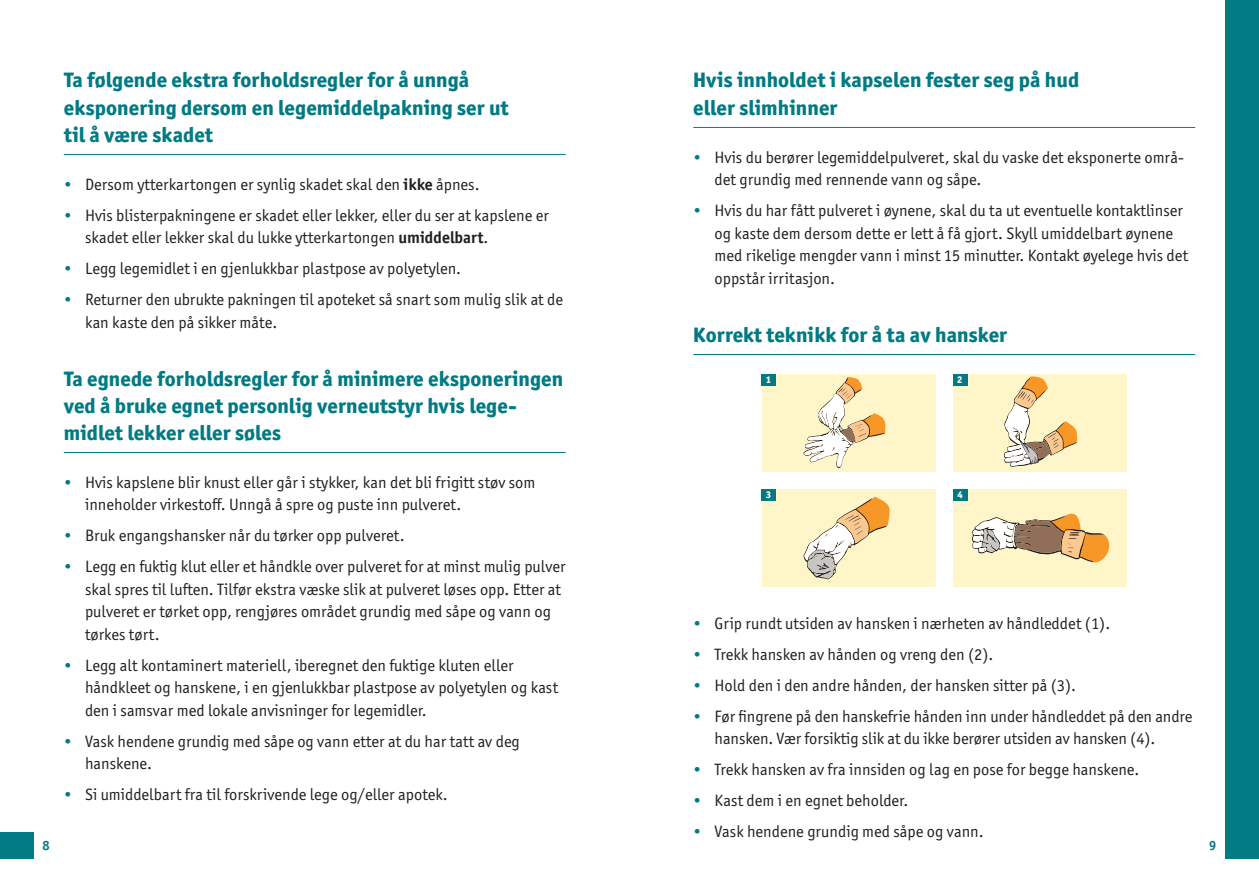
<style>
.page{position:relative;width:1259px;height:893px;background:#fff}
.page>*{position:absolute;margin:0;border:0;box-sizing:border-box;transform-origin:0 0}
.t1{font:800 21px/27px "Officina Sans ITC Pro";color:#007a83}
.t2{font:16.5px/22.5px "Officina Sans ITC Pro";color:#231f20}
.t3{font:700 13.5px "Officina Sans ITC Pro";color:#007a83}
.t4{font:800 9.9px "Officina Sans ITC Pro";color:#fff}
.s1{color:#007a83}
.s2{font-weight:700}
</style>
<div class="page">
<div style="left:0;top:832px;width:34px;height:27px;background:#007a83"></div>
<div style="left:1225px;top:0;width:34px;height:859px;background:#007a83"></div>
<hr style="left:64px;top:154px;width:502px;height:1px;background:#007a83">
<hr style="left:64px;top:452px;width:502px;height:1px;background:#007a83">
<hr style="left:693px;top:127px;width:502px;height:1px;background:#007a83">
<hr style="left:693px;top:354px;width:502px;height:1px;background:#007a83">
<div style="left:761px;top:374px;width:174px;height:98px;background:#fef5c9"></div>
<div style="left:761px;top:374px;width:14px;height:11px;background:#007a83"></div>
<svg style="left:803px;top:377px;width:83px;height:91px"></svg>
<div style="left:953px;top:374px;width:173px;height:98px;background:#fef5c9"></div>
<div style="left:953px;top:374px;width:14px;height:11px;background:#007a83"></div>
<svg style="left:1004px;top:376px;width:73px;height:91px"></svg>
<div style="left:761px;top:489px;width:174px;height:98px;background:#fef5c9"></div>
<div style="left:761px;top:489px;width:14px;height:11px;background:#007a83"></div>
<svg style="left:803px;top:497px;width:87px;height:82px"></svg>
<div style="left:953px;top:489px;width:173px;height:98px;background:#fef5c9"></div>
<div style="left:953px;top:489px;width:14px;height:11px;background:#007a83"></div>
<svg style="left:972px;top:513px;width:138px;height:50px"></svg>
<p class="t1" style="left:64px;top:67px;width:446px">Ta følgende ekstra forholdsregler for å unngå eksponering dersom en legemiddelpakning ser ut til å være skadet</p>
<p class="t2" style="left:64px;top:173px;width:417px"><span class="s1">•</span> Dersom ytterkartongen er synlig skadet skal den <span class="s2">ikke</span> åpnes.</p>
<p class="t2" style="left:85px;top:204px;width:465px;text-indent:-21px"><span class="s1">•</span> Hvis blisterpakningene er skadet eller lekker, eller du ser at kapslene er skadet eller lekker skal du lukke ytterkartongen <span class="s2">umiddelbart</span>.</p>
<p class="t2" style="left:64px;top:257px;width:399px"><span class="s1">•</span> Legg legemidlet i en gjenlukkbar plastpose av polyetylen.</p>
<p class="t2" style="left:85px;top:288px;width:479px;text-indent:-21px"><span class="s1">•</span> Returner den ubrukte pakningen til apoteket så snart som mulig slik at de kan kaste den på sikker måte.</p>
<p class="t1" style="left:64px;top:365px;width:501px">Ta egnede forholdsregler for å minimere eksponeringen ved å bruke egnet personlig verneutstyr hvis lege&shy;midlet lekker eller søles</p>
<p class="t2" style="left:85px;top:471px;width:452px;text-indent:-21px"><span class="s1">•</span> Hvis kapslene blir knust eller går i stykker, kan det bli frigitt støv som inneholder virkestoff. Unngå å spre og puste inn pulveret.</p>
<p class="t2" style="left:64px;top:524px;width:342px"><span class="s1">•</span> Bruk engangshansker når du tørker opp pulveret.</p>
<p class="t2" style="left:85px;top:555px;width:482px;text-indent:-21px"><span class="s1">•</span> Legg en fuktig klut eller et håndkle over pulveret for at minst mulig pulver skal spres til luften. Tilfør ekstra væske slik at pulveret løses opp. Etter at pulveret er tørket opp, rengjøres området grundig med såpe og vann og tørkes tørt.</p>
<p class="t2" style="left:85px;top:654px;width:474px;text-indent:-21px"><span class="s1">•</span> Legg alt kontaminert materiell, iberegnet den fuktige kluten eller håndkleet og hanskene, i en gjenlukkbar plastpose av polyetylen og kast den i samsvar med lokale anvisninger for legemidler.</p>
<p class="t2" style="left:85px;top:730px;width:436px;text-indent:-21px"><span class="s1">•</span> Vask hendene grundig med såpe og vann etter at du har tatt av deg hanskene.</p>
<p class="t2" style="left:64px;top:783px;width:385px"><span class="s1">•</span> Si umiddelbart fra til forskrivende lege og/eller apotek.</p>
<p class="t1" style="left:693px;top:67px;width:387px">Hvis innholdet i kapselen fester seg på hud eller slimhinner</p>
<p class="t2" style="left:714px;top:146px;width:471px;text-indent:-21px"><span class="s1">•</span> Hvis du berører legemiddelpulveret, skal du vaske det eksponerte områ&shy;det grundig med rennende vann og såpe.</p>
<p class="t2" style="left:714px;top:199px;width:475px;text-indent:-21px"><span class="s1">•</span> Hvis du har fått pulveret i øynene, skal du ta ut eventuelle kontaktlinser og kaste dem dersom dette er lett å få gjort. Skyll umiddelbart øynene med rikelige mengder vann i minst 15 minutter. Kontakt øyelege hvis det oppstår irritasjon.</p>
<p class="t1" style="left:693px;top:321px;width:315px">Korrekt teknikk for å ta av hansker</p>
<p class="t4" style="left:766px;top:373px;width:7px">1</p>
<p class="t4" style="left:957px;top:373px;width:7px">2</p>
<p class="t4" style="left:766px;top:488px;width:7px">3</p>
<p class="t4" style="left:957px;top:488px;width:7px">4</p>
<p class="t2" style="left:693px;top:612px;width:418px"><span class="s1">•</span> Grip rundt utsiden av hansken i nærheten av håndleddet (1).</p>
<p class="t2" style="left:693px;top:643px;width:302px"><span class="s1">•</span> Trekk hansken av hånden og vreng den (2).</p>
<p class="t2" style="left:693px;top:674px;width:384px"><span class="s1">•</span> Hold den i den andre hånden, der hansken sitter på (3).</p>
<p class="t2" style="left:714px;top:705px;width:479px;text-indent:-21px"><span class="s1">•</span> Før fingrene på den hanskefrie hånden inn under håndleddet på den andre hansken. Vær forsiktig slik at du ikke berører utsiden av hansken (4).</p>
<p class="t2" style="left:693px;top:758px;width:448px"><span class="s1">•</span> Trekk hansken av fra innsiden og lag en pose for begge hanskene.</p>
<p class="t2" style="left:693px;top:789px;width:216px"><span class="s1">•</span> Kast dem i en egnet beholder.</p>
<p class="t2" style="left:693px;top:820px;width:292px"><span class="s1">•</span> Vask hendene grundig med såpe og vann.</p>
<p class="t3" style="left:43px;top:837px;width:9px">8</p>
<p class="t3" style="left:1209px;top:837px;width:9px">9</p>
</div>
